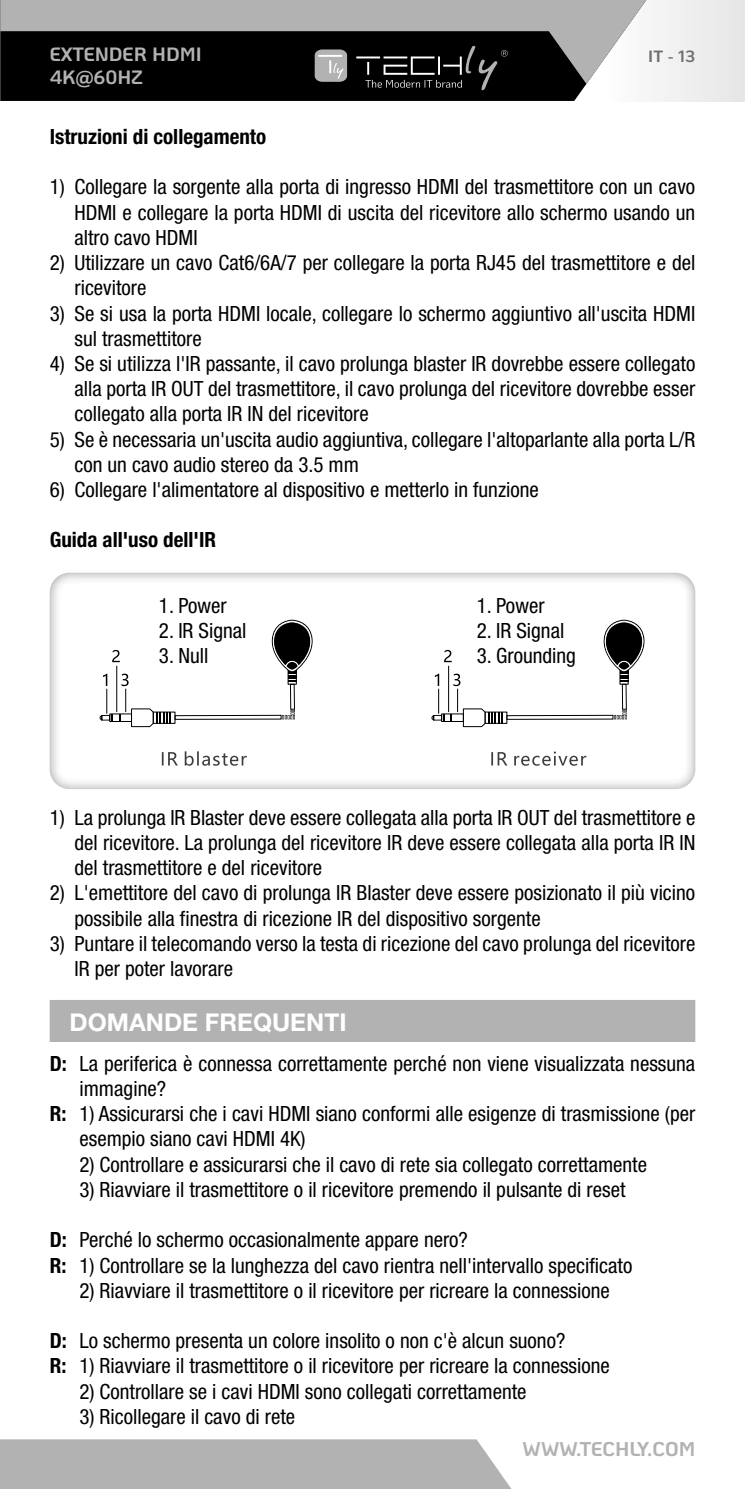
<style>
.page{position:relative;width:745px;height:1489px;background:#fff}
.page>*{position:absolute;margin:0;border:0;box-sizing:border-box;transform-origin:0 0}
.t1{font:700 24.5px "Helvetica Neue LT Std";color:#fff}
.t2{font:condensed 21px/25.2px "Helvetica Neue LT Std";color:#000}
.t3{font:700 condensed 21px "Helvetica Neue LT Std";color:#000}
.t4{font:700 19.95px "Ko Ho";color:#b3b2b2}
.t5{font:700 19.25px "Ko Ho";color:#b3b2b2}
.t6{font:700 16.45px "Ko Ho";color:#706f6f}
.s1{font-weight:700}
</style>
<div class="page">
<div style="left:0;top:1439px;width:511px;height:49px;background:#b3b2b2"></div>
<div style="left:50px;top:999px;width:644px;height:42px;background:#b3b2b2"></div>
<div style="left:23px;top:554px;width:676px;height:238px;background:#000;opacity:.45"></div>
<svg style="left:112px;top:650px;width:8px;height:12px"></svg>
<div style="left:175px;top:715px;width:106px;height:4px;border:1px solid #000"></div>
<div style="left:287px;top:668px;width:9px;height:16px;border:1px solid #000"></div>
<div style="left:290px;top:684px;width:4px;height:25px;border:1px solid #000"></div>
<svg style="left:270px;top:619px;width:42px;height:62px"></svg>
<hr style="left:116px;top:665px;width:1px;height:47px;background:#000">
<svg style="left:99px;top:673px;width:14px;height:48px"></svg>
<svg style="left:119px;top:673px;width:52px;height:54px"></svg>
<svg style="left:282px;top:710px;width:13px;height:9px"></svg>
<svg style="left:453px;top:673px;width:7px;height:13px"></svg>
<svg style="left:444px;top:650px;width:7px;height:12px"></svg>
<svg style="left:450px;top:714px;width:2px;height:7px"></svg>
<div style="left:484px;top:711px;width:23px;height:12px;border:1px solid #000"></div>
<svg style="left:462px;top:708px;width:40px;height:19px"></svg>
<div style="left:506px;top:715px;width:107px;height:4px;border:1px solid #000"></div>
<div style="left:621px;top:684px;width:5px;height:25px;border:1px solid #000"></div>
<svg style="left:602px;top:619px;width:42px;height:62px"></svg>
<hr style="left:447px;top:665px;width:2px;height:47px;background:#000">
<svg style="left:430px;top:673px;width:14px;height:48px"></svg>
<hr style="left:456px;top:688px;width:2px;height:24px;background:#000">
<svg style="left:613px;top:710px;width:13px;height:9px"></svg>
<svg style="left:491px;top:751px;width:95px;height:14px"></svg>
<svg style="left:162px;top:751px;width:85px;height:14px"></svg>
<svg style="left:1px;top:84px;width:645px;height:17px;background:#1c1c1c"></svg>
<svg style="left:0;top:0;width:1px;height:101px"></svg>
<svg style="left:1px;top:0;width:666px;height:84px;background:#636363"></svg>
<hr style="left:356px;top:56px;width:24px;height:2px;background:#fff">
<svg style="left:314px;top:49px;width:33px;height:33px"></svg>
<svg style="left:365px;top:46px;width:142px;height:44px;background:#201f1f"></svg>
<p class="t5" style="left:50px;top:38px;width:154px">EXTENDER HDMI</p>
<p class="t6" style="left:647px;top:42px;width:49px">IT - 13</p>
<p class="t5" style="left:50px;top:61px;width:94px">4K@60HZ</p>
<p class="t3" style="left:50px;top:124px;width:218px">Istruzioni di collegamento</p>
<p class="t2" style="left:74px;top:174px;width:622px;text-align:justify;text-indent:-25px">1) Collegare la sorgente alla porta di ingresso HDMI del trasmettitore con un cavo HDMI e collegare la porta HDMI di uscita del ricevitore allo schermo usando un altro cavo HDMI</p>
<p class="t2" style="left:74px;top:250px;width:622px;text-indent:-25px">2) Utilizzare un cavo Cat6/6A/7 per collegare la porta RJ45 del trasmettitore e del ricevitore</p>
<p class="t2" style="left:74px;top:300px;width:622px;text-indent:-25px">3) Se si usa la porta HDMI locale, collegare lo schermo aggiuntivo all'uscita HDMI sul trasmettitore</p>
<p class="t2" style="left:74px;top:351px;width:622px;text-align:justify;text-indent:-25px">4) Se si utilizza l'IR passante, il cavo prolunga blaster IR dovrebbe essere collegato alla porta IR OUT del trasmettitore, il cavo prolunga del ricevitore dovrebbe esser collegato alla porta IR IN del ricevitore</p>
<p class="t2" style="left:74px;top:426px;width:622px;text-indent:-25px">5) Se è necessaria un'uscita audio aggiuntiva, collegare l'altoparlante alla porta L/R con un cavo audio stereo da 3.5 mm</p>
<p class="t2" style="left:50px;top:477px;width:490px">6) Collegare l'alimentatore al dispositivo e metterlo in funzione</p>
<p class="t3" style="left:50px;top:527px;width:168px">Guida all'uso dell'IR</p>
<p class="t2" style="left:159px;top:592px;width:69px">1. Power</p>
<p class="t2" style="left:159px;top:617px;width:89px">2. IR Signal</p>
<p class="t2" style="left:159px;top:643px;width:51px">3. Null</p>
<p class="t2" style="left:476px;top:592px;width:69px">1. Power</p>
<p class="t2" style="left:476px;top:617px;width:89px">2. IR Signal</p>
<p class="t2" style="left:476px;top:643px;width:101px">3. Grounding</p>
<p class="t2" style="left:74px;top:804px;width:622px;text-align:justify;text-indent:-25px">1) La prolunga IR Blaster deve essere collegata alla porta IR OUT del trasmettitore e del ricevitore. La prolunga del ricevitore IR deve essere collegata alla porta IR IN del trasmettitore e del ricevitore</p>
<p class="t2" style="left:74px;top:880px;width:622px;text-indent:-25px">2) L'emettitore del cavo di prolunga IR Blaster deve essere posizionato il più vicino possibile alla finestra di ricezione IR del dispositivo sorgente</p>
<p class="t2" style="left:74px;top:930px;width:622px;text-indent:-25px">3) Puntare il telecomando verso la testa di ricezione del cavo prolunga del ricevitore<br>IR per poter lavorare</p>
<p class="t1" style="left:69px;top:1006px;width:278px">DOMANDE FREQUENTI</p>
<p class="t2" style="left:50px;top:1050px;width:646px"><span class="s1">D:</span> La periferica è connessa correttamente perché non viene visualizzata nessuna</p>
<p class="t2" style="left:79px;top:1075px;width:88px">immagine?</p>
<p class="t2" style="left:50px;top:1100px;width:646px"><span class="s1">R:</span> 1) Assicurarsi che i cavi HDMI siano conformi alle esigenze di trasmissione (per</p>
<p class="t2" style="left:79px;top:1126px;width:227px">esempio siano cavi HDMI 4K)</p>
<p class="t2" style="left:79px;top:1151px;width:568px">2) Controllare e assicurarsi che il cavo di rete sia collegato correttamente</p>
<p class="t2" style="left:79px;top:1176px;width:547px">3) Riavviare il trasmettitore o il ricevitore premendo il pulsante di reset</p>
<p class="t2" style="left:50px;top:1226px;width:583px"><span class="s1">D:</span> Perché lo schermo occasionalmente appare nero?<br><span class="s1">R:</span> 1) Controllare se la lunghezza del cavo rientra nell'intervallo specificato</p>
<p class="t2" style="left:79px;top:1277px;width:531px">2) Riavviare il trasmettitore o il ricevitore per ricreare la connessione</p>
<p class="t2" style="left:50px;top:1327px;width:561px"><span class="s1">D:</span> Lo schermo presenta un colore insolito o non c'è alcun suono?<br><span class="s1">R:</span> 1) Riavviare il trasmettitore o il ricevitore per ricreare la connessione</p>
<p class="t2" style="left:79px;top:1378px;width:448px">2) Controllare se i cavi HDMI sono collegati correttamente</p>
<p class="t2" style="left:79px;top:1403px;width:217px">3) Ricollegare il cavo di rete</p>
<p class="t4" style="left:522px;top:1432px;width:174px">WWW.TECHLY.COM</p>
</div>
